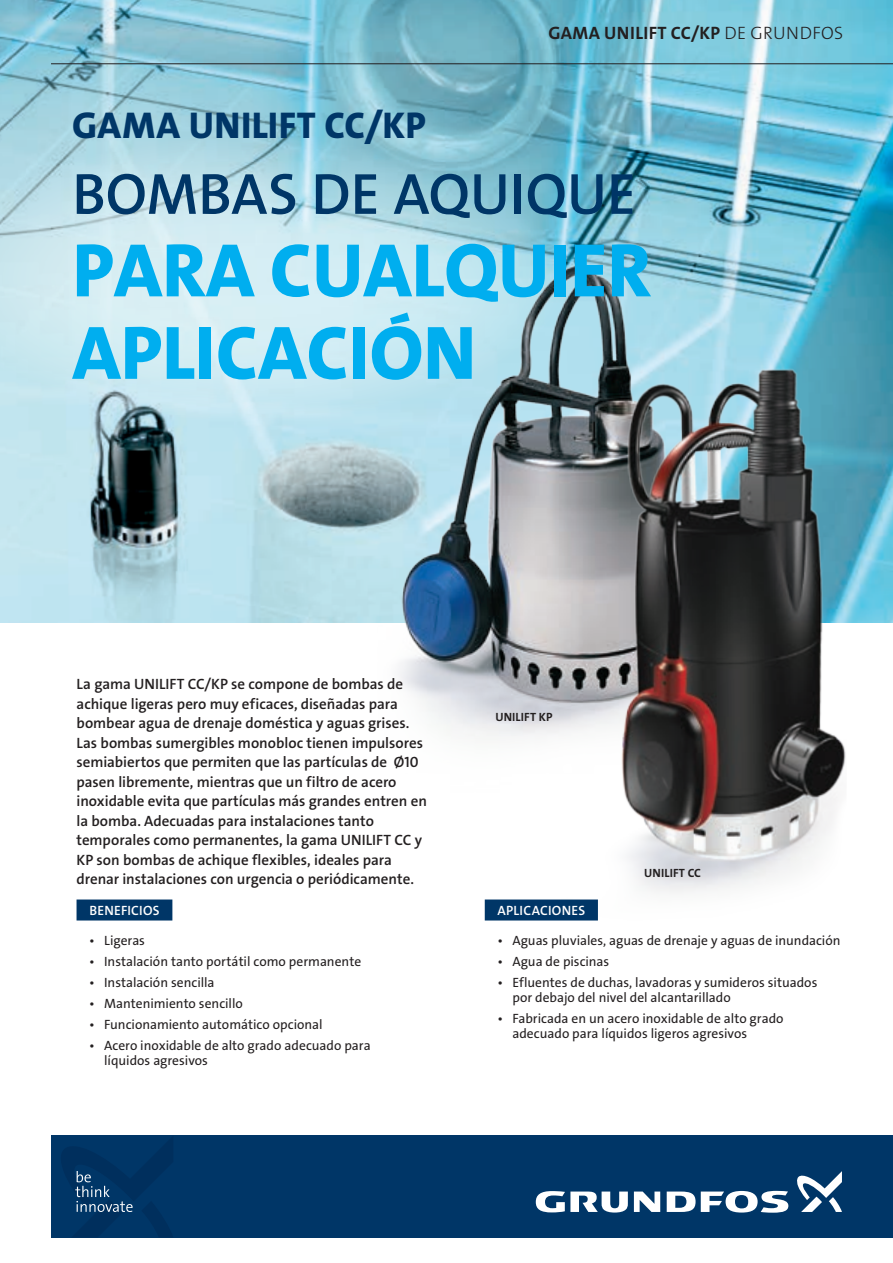
<style>
.page{position:relative;width:893px;height:1263px;background:#fff}
.page>*{position:absolute;margin:0;border:0;box-sizing:border-box;transform-origin:0 0}
.t1{font:76.5px/82.5px "Grundfos The Sans V2 OT 8 XB";color:#00aeef}
.t2{font:58.5px "Grundfos The Sans V2 OT 6 SB";color:#003667}
.t3{font:37.5px "Grundfos The Sans V2 OT 8 XB";letter-spacing:.01em;color:#003667}
.t4{font:18px "Grundfos The Sans V2 OT 7 B";letter-spacing:.02em;color:#231f20}
.t5{font:15px/19.5px "Grundfos The Sans V2 OT 6 SB";color:#231f20}
.t6{font:13.5px/15px "Grundfos The Sans V2 OT 5 R";color:#231f20}
.t7{font:13.5px "Grundfos The Sans V2 OT 6 SB";letter-spacing:.02em;color:#fff}
.t8{font:12px "Grundfos The Sans V2 OT 7 B";letter-spacing:.01em;color:#231f20}
.s1{font-family:"Grundfos The Sans V2 OT 3 L"}
</style>
<div class="page">
<img style="left:0;top:0;width:893px;height:623px">
<div style="left:51px;top:1135px;width:842px;height:102px;background:#003667"></div>
<svg style="left:634px;top:1191px;width:26px;height:21px"></svg>
<svg style="left:536px;top:1191px;width:92px;height:21px"></svg>
<svg style="left:667px;top:1191px;width:121px;height:22px"></svg>
<svg style="left:797px;top:1171px;width:45px;height:41px"></svg>
<svg style="left:75px;top:1171px;width:58px;height:41px"></svg>
<img style="left:332px;top:196px;width:425px;height:541px">
<img style="left:552px;top:359px;width:298px;height:562px">
<svg style="left:0;top:136px;width:565px;height:285px"></svg>
<div style="left:485px;top:899px;width:113px;height:21px;background:#003667"></div>
<div style="left:77px;top:899px;width:95px;height:21px;background:#003667"></div>
<hr style="left:51px;top:63px;width:842px;height:1px;background:#231f20">
<p class="t4" style="left:549px;top:21px;width:296px">GAMA UNILIFT CC/KP <span class="s1">DE GRUNDFOS</span></p>
<h3 class="t3" style="left:72px;top:102px;width:355px">GAMA UNILIFT CC/KP</h3>
<h2 class="t2" style="left:72px;top:156px;width:565px">BOMBAS DE AQUIQUE</h2>
<h1 class="t1" style="left:72px;top:230px;width:580px">PARA CUALQUIER<br>APLICACIÓN</h1>
<p class="t5" style="left:77px;top:675px;width:352px">La gama UNILIFT CC/KP se compone de bombas de achique ligeras pero muy eficaces, diseñadas para bombear agua de drenaje doméstica y aguas grises.<br>Las bombas sumergibles monobloc tienen impulsores semiabiertos que permiten que las partículas de Ø10 pasen libremente, mientras que un filtro de acero inoxidable evita que partículas más grandes entren en la bomba. Adecuadas para instalaciones tanto temporales como permanentes, la gama UNILIFT CC y KP son bombas de achique flexibles, ideales para drenar instalaciones con urgencia o periódicamente.</p>
<p class="t7" style="left:89px;top:901px;width:72px">BENEFICIOS</p>
<p class="t6" style="left:89px;top:933px;width:57px">• Ligeras</p>
<p class="t6" style="left:89px;top:954px;width:273px">• Instalación tanto portátil como permanente</p>
<p class="t6" style="left:89px;top:975px;width:127px">• Instalación sencilla</p>
<p class="t6" style="left:89px;top:996px;width:155px">• Mantenimiento sencillo</p>
<p class="t6" style="left:89px;top:1017px;width:235px">• Funcionamiento automático opcional</p>
<p class="t6" style="left:104px;top:1038px;width:268px;text-indent:-15px">• Acero inoxidable de alto grado adecuado para líquidos agresivos</p>
<p class="t8" style="left:495px;top:709px;width:59px">UNILIFT KP</p>
<p class="t8" style="left:644px;top:865px;width:58px">UNILIFT CC</p>
<p class="t7" style="left:498px;top:901px;width:89px">APLICACIONES</p>
<p class="t6" style="left:497px;top:933px;width:345px">• Aguas pluviales, aguas de drenaje y aguas de inundación</p>
<p class="t6" style="left:497px;top:954px;width:113px">• Agua de piscinas</p>
<p class="t6" style="left:512px;top:975px;width:307px;text-indent:-15px">• Efluentes de duchas, lavadoras y sumideros situados por debajo del nivel del alcantarillado</p>
<p class="t6" style="left:512px;top:1011px;width:273px;text-indent:-15px">• Fabricada en un acero inoxidable de alto grado adecuado para líquidos ligeros agresivos</p>
</div>
